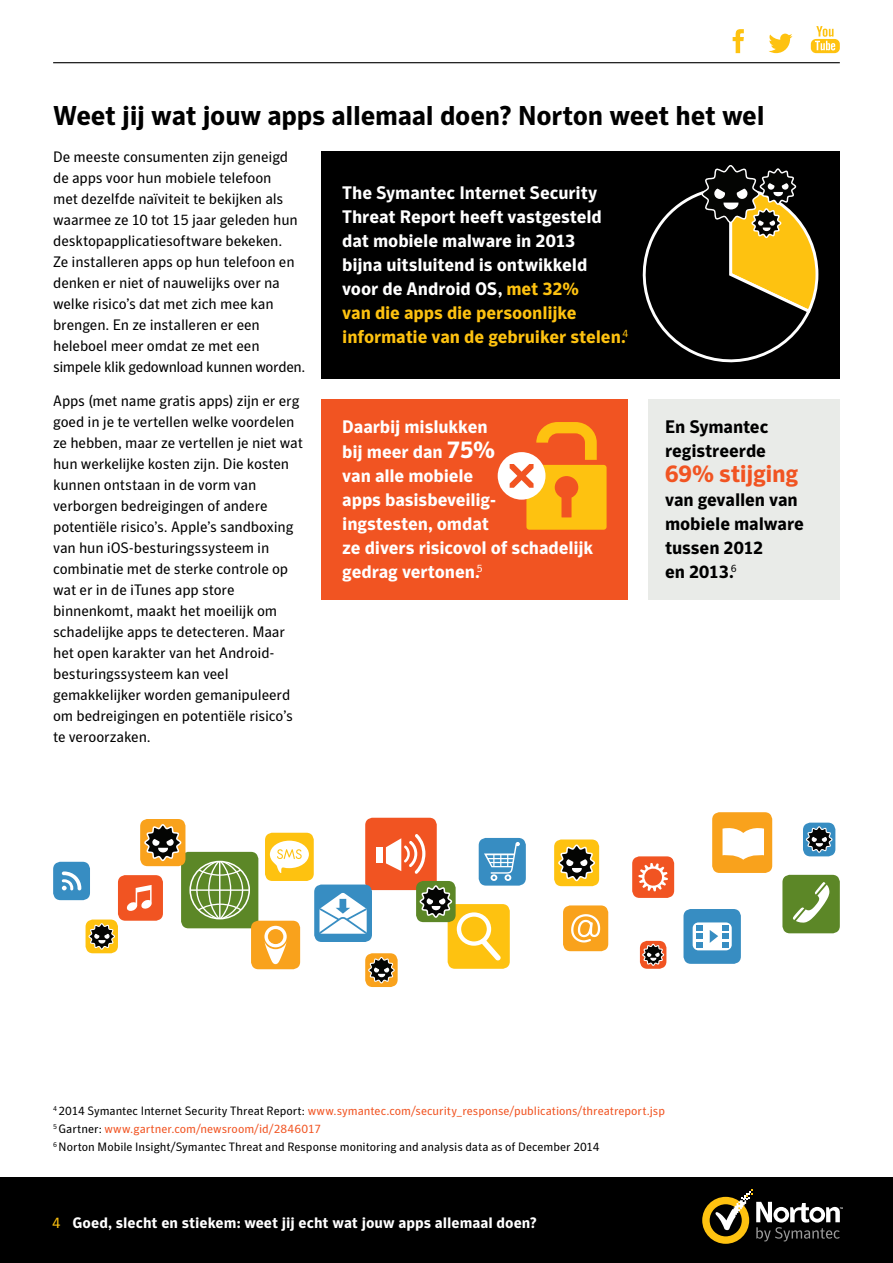
<style>
.page{position:relative;width:893px;height:1263px;background:#fff}
.page>*{position:absolute;margin:0;border:0;box-sizing:border-box;transform-origin:0 0}
.t1{font:700 27px "Symantec Sans";letter-spacing:-.01em;color:#000}
.t2{font:700 24px "Symantec Sans";letter-spacing:-.02em;color:#f15422}
.t3{font:700 18px/24px "Symantec Sans";letter-spacing:-.01em;color:#fff}
.t4{font:700 18px/24px "Symantec Sans";letter-spacing:-.005em;color:#000}
.t5{font:15px/21px "Symantec Sans";letter-spacing:-.01em;color:#000}
.t6{font:700 15px "Symantec Sans";color:#fff}
.t7{font:12px/18px "Symantec Sans";color:#000}
.s1{color:#fec210}
.s2{font-size:24px}
.s3{color:#f15422}
.s4{font-weight:400;color:#fec210}
</style>
<div class="page">
<div style="left:0;top:1178px;width:893px;height:85px;background:#000"></div>
<hr style="left:53px;top:62px;width:787px;height:1px;background:#000">
<svg style="left:702px;top:1189px;width:141px;height:55px"></svg>
<svg style="left:733px;top:29px;width:11px;height:24px"></svg>
<svg style="left:769px;top:34px;width:23px;height:19px"></svg>
<svg style="left:811px;top:26px;width:29px;height:27px"></svg>
<div style="left:782px;top:875px;width:58px;height:58px;background:#5c8727;border-radius:7px"></div>
<svg style="left:793px;top:882px;width:36px;height:41px"></svg>
<div style="left:632px;top:856px;width:42px;height:42px;background:#f15422;border-radius:7px"></div>
<svg style="left:638px;top:863px;width:30px;height:28px"></svg>
<div style="left:563px;top:905px;width:45px;height:46px;background:#f9a21c;border-radius:7px"></div>
<svg style="left:571px;top:914px;width:29px;height:28px"></svg>
<div style="left:365px;top:818px;width:72px;height:72px;background:#f15422;border-radius:7px"></div>
<div style="left:479px;top:838px;width:47px;height:48px;background:#378dc2;border-radius:7px"></div>
<div style="left:712px;top:812px;width:60px;height:61px;background:#f9a21c;border-radius:7px"></div>
<svg style="left:722px;top:828px;width:42px;height:32px"></svg>
<div style="left:181px;top:852px;width:77px;height:76px;background:#5c8727;border-radius:7px"></div>
<svg style="left:189px;top:861px;width:61px;height:58px"></svg>
<div style="left:683px;top:909px;width:58px;height:55px;background:#378dc2;border-radius:7px"></div>
<svg style="left:693px;top:922px;width:39px;height:28px"></svg>
<svg style="left:696px;top:925px;width:6px;height:22px"></svg>
<svg style="left:710px;top:925px;width:18px;height:22px"></svg>
<div style="left:265px;top:833px;width:49px;height:48px;background:#fec210;border-radius:7px"></div>
<svg style="left:270px;top:841px;width:39px;height:32px"></svg>
<div style="left:314px;top:884px;width:58px;height:58px;background:#378dc2;border-radius:7px"></div>
<div style="left:251px;top:921px;width:49px;height:48px;background:#f9a21c;border-radius:7px"></div>
<svg style="left:264px;top:926px;width:23px;height:21px"></svg>
<svg style="left:265px;top:942px;width:22px;height:22px"></svg>
<div style="left:268px;top:929px;width:15px;height:15px;background:#f9a21c;border-radius:50%"></div>
<div style="left:118px;top:875px;width:45px;height:46px;background:#f15422;border-radius:7px"></div>
<svg style="left:126px;top:885px;width:26px;height:26px"></svg>
<div style="left:53px;top:862px;width:37px;height:38px;background:#378dc2;border-radius:7px"></div>
<svg style="left:62px;top:871px;width:19px;height:19px"></svg>
<div style="left:803px;top:823px;width:32px;height:33px;background:#378dc2;border-radius:7px"></div>
<svg style="left:806px;top:826px;width:27px;height:27px"></svg>
<div style="left:140px;top:819px;width:45px;height:47px;background:#f9a21c;border-radius:7px"></div>
<svg style="left:144px;top:824px;width:38px;height:38px"></svg>
<div style="left:365px;top:953px;width:33px;height:34px;background:#f9a21c;border-radius:7px"></div>
<svg style="left:319px;top:834px;width:201px;height:150px"></svg>
<div style="left:86px;top:919px;width:32px;height:34px;background:#fec210;border-radius:7px"></div>
<svg style="left:88px;top:923px;width:27px;height:27px"></svg>
<div style="left:554px;top:839px;width:45px;height:47px;background:#fec210;border-radius:7px"></div>
<svg style="left:558px;top:844px;width:37px;height:38px"></svg>
<div style="left:640px;top:941px;width:26px;height:28px;background:#f15422;border-radius:7px"></div>
<svg style="left:642px;top:943px;width:23px;height:23px"></svg>
<div style="left:648px;top:399px;width:192px;height:200px;background:#e9ebe8"></div>
<div style="left:321px;top:151px;width:519px;height:227px;background:#000"></div>
<svg style="left:642px;top:165px;width:177px;height:198px"></svg>
<div style="left:321px;top:399px;width:307px;height:200px;background:#f15422"></div>
<svg style="left:498px;top:422px;width:109px;height:108px"></svg>
<h1 class="t1" style="left:53px;top:100px;width:713px">Weet jij wat jouw apps allemaal doen? Norton weet het wel</h1>
<p class="t5" style="left:53px;top:146px;width:254px">De meeste consumenten zijn geneigd de apps voor hun mobiele telefoon<br>met dezelfde naïviteit te bekijken als waarmee ze 10 tot 15 jaar geleden hun desktopapplicatiesoftware bekeken.<br>Ze installeren apps op hun telefoon en denken er niet of nauwelijks over na welke risico’s dat met zich mee kan brengen. En ze installeren er een heleboel meer omdat ze met een simpele klik gedownload kunnen worden.</p>
<p class="t5" style="left:53px;top:390px;width:251px">Apps (met name gratis apps) zijn er erg goed in je te vertellen welke voordelen ze hebben, maar ze vertellen je niet wat hun werkelijke kosten zijn. Die kosten kunnen ontstaan in de vorm van verborgen bedreigingen of andere potentiële risico’s. Apple’s sandboxing van hun iOS-besturingssysteem in combinatie met de sterke controle op wat er in de iTunes app store binnenkomt, maakt het moeilijk om schadelijke apps te detecteren. Maar het open karakter van het Android&shy;besturingssysteem kan veel gemakkelijker worden gemanipuleerd om bedreigingen en potentiële risico’s te veroorzaken.</p>
<p class="t3" style="left:342px;top:181px;width:288px">The Symantec Internet Security<br>Threat Report heeft vastgesteld dat mobiele malware in 2013<br>bijna uitsluitend is ontwikkeld<br>voor de Android OS, <span class="s1">met 32%<br>van die apps die persoonlijke informatie van de gebruiker stelen.</span><sup>4</sup></p>
<p class="t4" style="left:665px;top:414px;width:105px">En Symantec registreerde</p>
<h2 class="t2" style="left:665px;top:459px;width:135px">69% stijging</h2>
<p class="t4" style="left:665px;top:488px;width:140px">van gevallen van mobiele malware tussen 2012<br>en 2013.<sup>6</sup></p>
<p class="t3" style="left:342px;top:414px;width:253px">Daarbij mislukken<br>bij meer dan <span class="s2">75%<br></span>van alle mobiele<br>apps basisbeveilig-<br>ingstesten, omdat<br>ze divers risicovol of schadelijk gedrag vertonen.<sup>5</sup></p>
<p class="t7" style="left:53px;top:1102px;width:613px"><sup>4</sup> 2014 Symantec Internet Security Threat Report: <span class="s3">www.symantec.com/security_response/publications/threatreport.jsp<br></span><sup>5</sup> Gartner: <span class="s3">www.gartner.com/newsroom/id/2846017<br></span><sup>6</sup> Norton Mobile Insight/Symantec Threat and Response monitoring and analysis data as of December 2014</p>
<p class="t6" style="left:52px;top:1213px;width:486px"><span class="s4">4</span> Goed, slecht en stiekem: weet jij echt wat jouw apps allemaal doen?</p>
</div>
